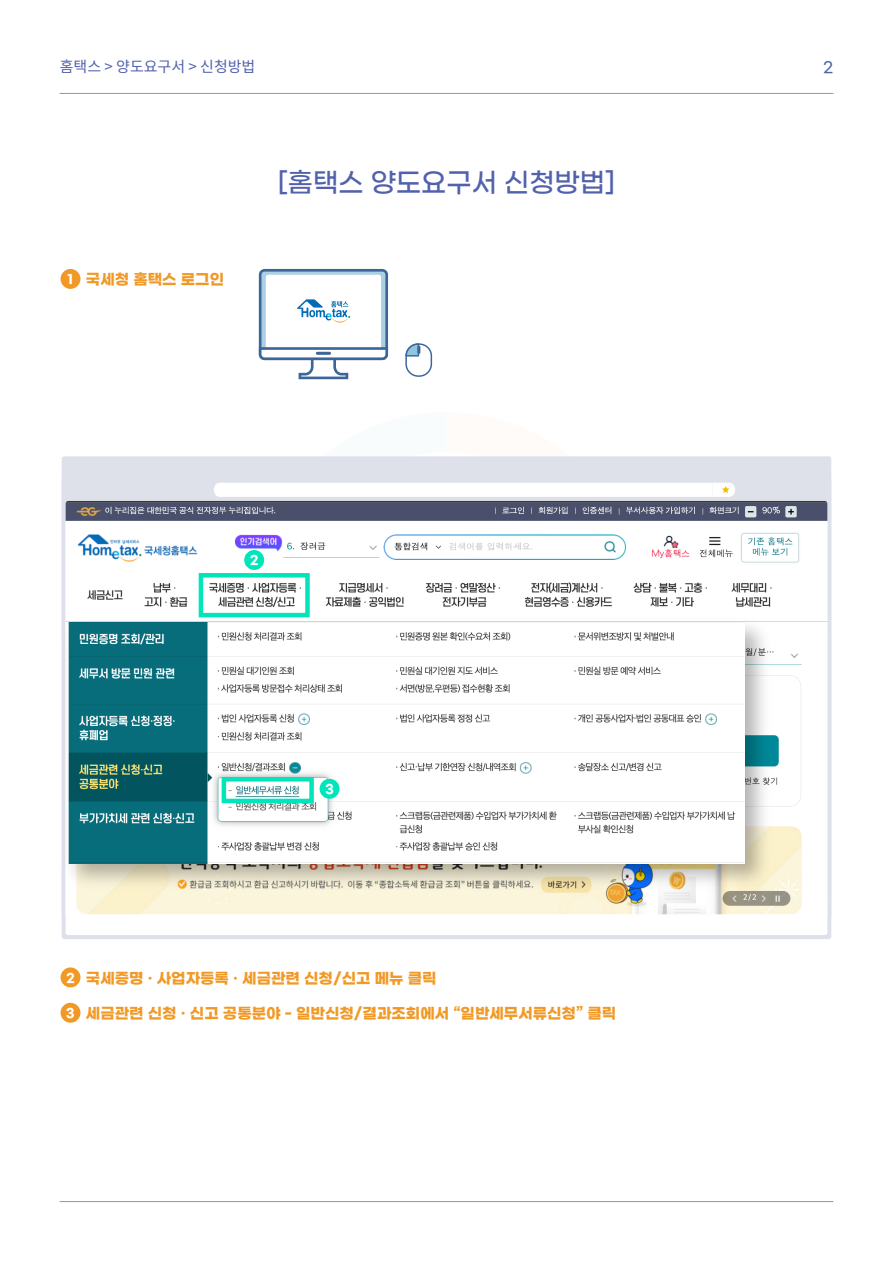
<style>
.page{position:relative;width:893px;height:1263px;background:#fff}
.page>*{position:absolute;margin:0;border:0;box-sizing:border-box;transform-origin:0 0}
.t1{font:500 27px "Gmarket Sans";color:#5161ac}
.t2{font:700 15px "Gmarket Sans";color:#f19926}
.t3{font:15px "Noto Sans CJ Kkr";color:#5161ac}
.t4{font:500 15px "Gmarket Sans";color:#5161ac}
.t5{font:700 12.45px "Gmarket Sans";color:#fff}
.s1{font-size:12.45px;color:#fff}
</style>
<div class="page">
<hr style="left:60px;top:93px;width:773px;height:1px;background:#99999a">
<hr style="left:60px;top:1201px;width:773px;height:1px;background:#99999a">
<div style="left:62px;top:456px;width:769px;height:483px;background:#dee1e9;border-radius:3px"></div>
<div style="left:214px;top:483px;width:521px;height:14px;background:#fff"></div>
<img style="left:66px;top:501px;width:761px;height:434px">
<div style="left:61px;top:269px;width:19px;height:20px;background:#f19926;border-radius:50%"></div>
<div style="left:61px;top:967px;width:19px;height:20px;background:#f19926;border-radius:50%"></div>
<div style="left:61px;top:1003px;width:19px;height:20px;background:#f19926;border-radius:50%"></div>
<div style="left:199px;top:573px;width:111px;height:44px;border:4px solid #00e5b9"></div>
<div style="left:244px;top:550px;width:20px;height:20px;background:#00e5b9;border-radius:50%"></div>
<img style="left:61px;top:610px;width:716px;height:287px">
<img style="left:68px;top:623px;width:676px;height:240px">
<div style="left:222px;top:777px;width:92px;height:26px;border:4px solid #00e5b9"></div>
<div style="left:320px;top:779px;width:20px;height:20px;background:#00e5b9;border-radius:50%"></div>
<svg style="left:259px;top:269px;width:129px;height:110px"></svg>
<hr style="left:316px;top:352px;width:15px;height:3px;background:#3c659a;border-radius:2px">
<img style="left:293px;top:281px;width:61px;height:60px">
<svg style="left:405px;top:343px;width:27px;height:34px"></svg>
<p class="t3" style="left:60px;top:58px;width:197px">홈택스 &gt; 양도요구서 &gt; 신청방법</p>
<p class="t4" style="left:823px;top:59px;width:11px">2</p>
<p class="t2" style="left:68px;top:271px;width:158px"><span class="s1">1</span> 국세청 홈택스 로그인</p>
<h1 class="t1" style="left:279px;top:168px;width:337px">[홈택스 양도요구서 신청방법]</h1>
<p class="t5" style="left:250px;top:553px;width:10px">2</p>
<p class="t5" style="left:325px;top:782px;width:10px">3</p>
<p class="t2" style="left:66px;top:970px;width:372px"><span class="s1">2</span> 국세증명 · 사업자등록 · 세금관련 신청/신고 메뉴 클릭</p>
<p class="t2" style="left:66px;top:1005px;width:551px"><span class="s1">3</span> 세금관련 신청 · 신고 공통분야 - 일반신청/결과조회에서 “일반세무서류신청” 클릭</p>
</div>
